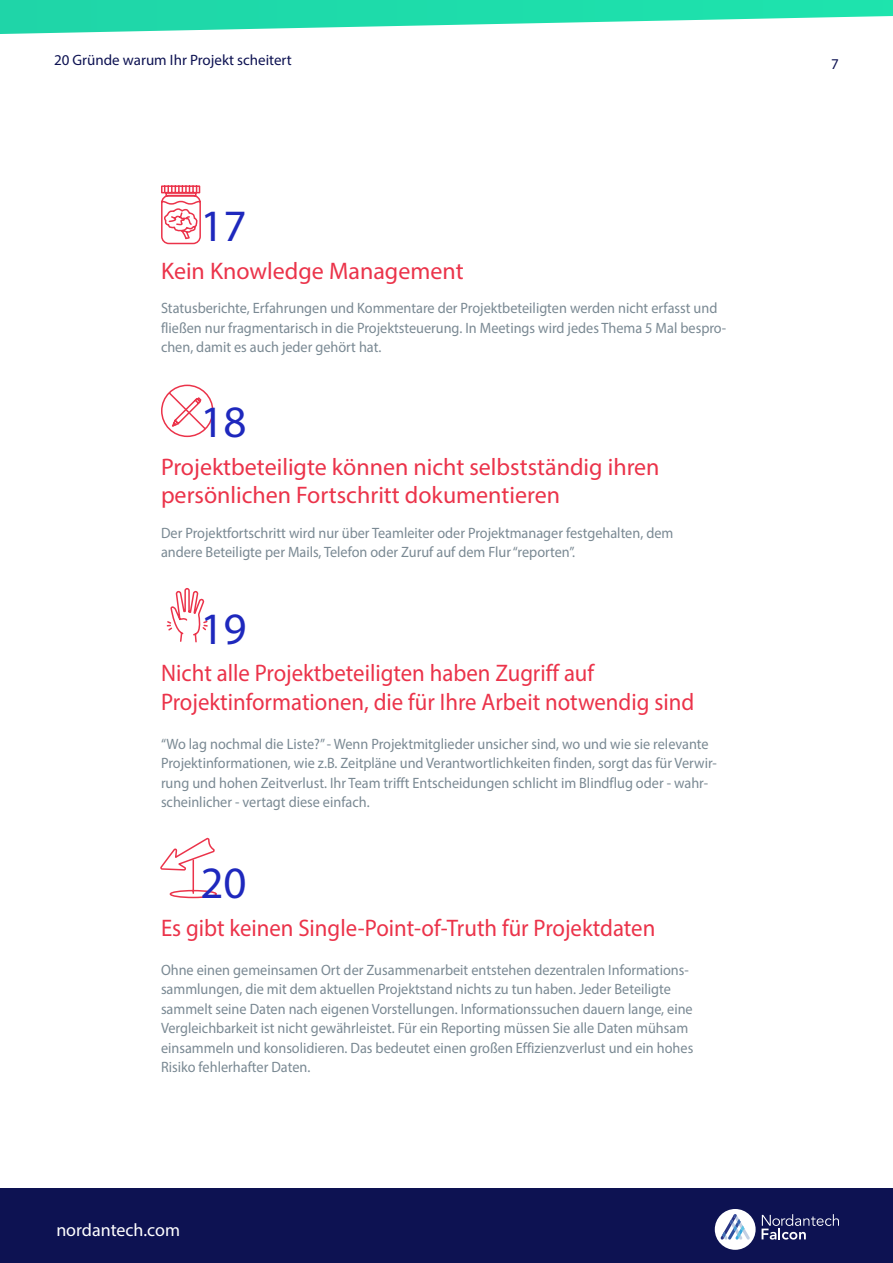
<style>
.page{position:relative;width:893px;height:1263px;background:#fff}
.page>*{position:absolute;margin:0;border:0;box-sizing:border-box;transform-origin:0 0}
.t1{font:45px "Myriad Pro";color:#1e28bd}
.t2{font:24px/28.8px "Myriad Pro";color:#eb334a;scale:.95 1}
.t3{font:24px/28.8px "Myriad Pro";color:#eb334a}
.t4{font:18px "Myriad Pro";color:#fff}
.t5{font:15px/19.5px "Myriad Pro";color:#7a8993;scale:.95 1}
.t6{font:15px "Myriad Pro";color:#0d1252}
</style>
<div class="page">
<svg style="left:160px;top:838px;width:57px;height:61px"></svg>
<svg style="left:161px;top:384px;width:53px;height:54px"></svg>
<div style="left:0;top:1188px;width:893px;height:75px;background:#0d1252"></div>
<div style="left:715px;top:1209px;width:41px;height:41px;background:#fff;border-radius:50%"></div>
<svg style="left:720px;top:1214px;width:30px;height:26px"></svg>
<svg style="left:762px;top:1214px;width:77px;height:25px"></svg>
<svg style="left:0;top:0;width:893px;height:34px"></svg>
<svg style="left:161px;top:185px;width:40px;height:60px"></svg>
<svg style="left:166px;top:588px;width:42px;height:55px"></svg>
<p class="t6" style="left:54px;top:51px;width:239px">20 Gründe warum Ihr Projekt scheitert</p>
<p class="t6" style="left:831px;top:55px;width:9px">7</p>
<h1 class="t1" style="left:200px;top:198px;width:48px">17</h1>
<h2 class="t3" style="left:161px;top:256px;width:304px">Kein Knowledge Management</h2>
<p class="t5" style="left:161px;top:298px;width:597px">Statusberichte, Erfahrungen und Kommentare der Projektbeteiligten werden nicht erfasst und fließen nur fragmentarisch in die Projektsteuerung. In Meetings wird jedes Thema 5 Mal bespro&shy;chen, damit es auch jeder gehört hat.</p>
<h1 class="t1" style="left:200px;top:394px;width:48px">18</h1>
<h2 class="t3" style="left:161px;top:452px;width:500px">Projektbeteiligte können nicht selbstständig ihren persönlichen Fortschritt dokumentieren</h2>
<p class="t5" style="left:161px;top:523px;width:541px">Der Projektfortschritt wird nur über Teamleiter oder Projektmanager festgehalten, dem andere Beteiligte per Mails, Telefon oder Zuruf auf dem Flur “reporten”.</p>
<h1 class="t1" style="left:200px;top:601px;width:48px">19</h1>
<h2 class="t2" style="left:161px;top:658px;width:563px">Nicht alle Projektbeteiligten haben Zugriff auf<br>Projektinformationen, die für Ihre Arbeit notwendig sind</h2>
<p class="t5" style="left:161px;top:734px;width:587px">“Wo lag nochmal die Liste?” - Wenn Projektmitglieder unsicher sind, wo und wie sie relevante Projektinformationen, wie z.B. Zeitpläne und Verantwortlichkeiten finden, sorgt das für Verwir&shy;rung und hohen Zeitverlust. Ihr Team trifft Entscheidungen schlicht im Blindflug oder - wahr&shy;scheinlicher - vertagt diese einfach.</p>
<h1 class="t1" style="left:200px;top:855px;width:48px">20</h1>
<h2 class="t2" style="left:161px;top:913px;width:522px">Es gibt keinen Single-Point-of-Truth für Projektdaten</h2>
<p class="t5" style="left:161px;top:960px;width:562px">Ohne einen gemeinsamen Ort der Zusammenarbeit entstehen dezentralen Informations&shy;sammlungen, die mit dem aktuellen Projektstand nichts zu tun haben. Jeder Beteiligte sammelt seine Daten nach eigenen Vorstellungen. Informationssuchen dauern lange, eine Vergleichbarkeit ist nicht gewährleistet. Für ein Reporting müssen Sie alle Daten mühsam einsammeln und konsolidieren. Das bedeutet einen großen Effizienzverlust und ein hohes Risiko fehlerhafter Daten.</p>
<p class="t4" style="left:56px;top:1219px;width:125px">nordantech.com</p>
</div>
